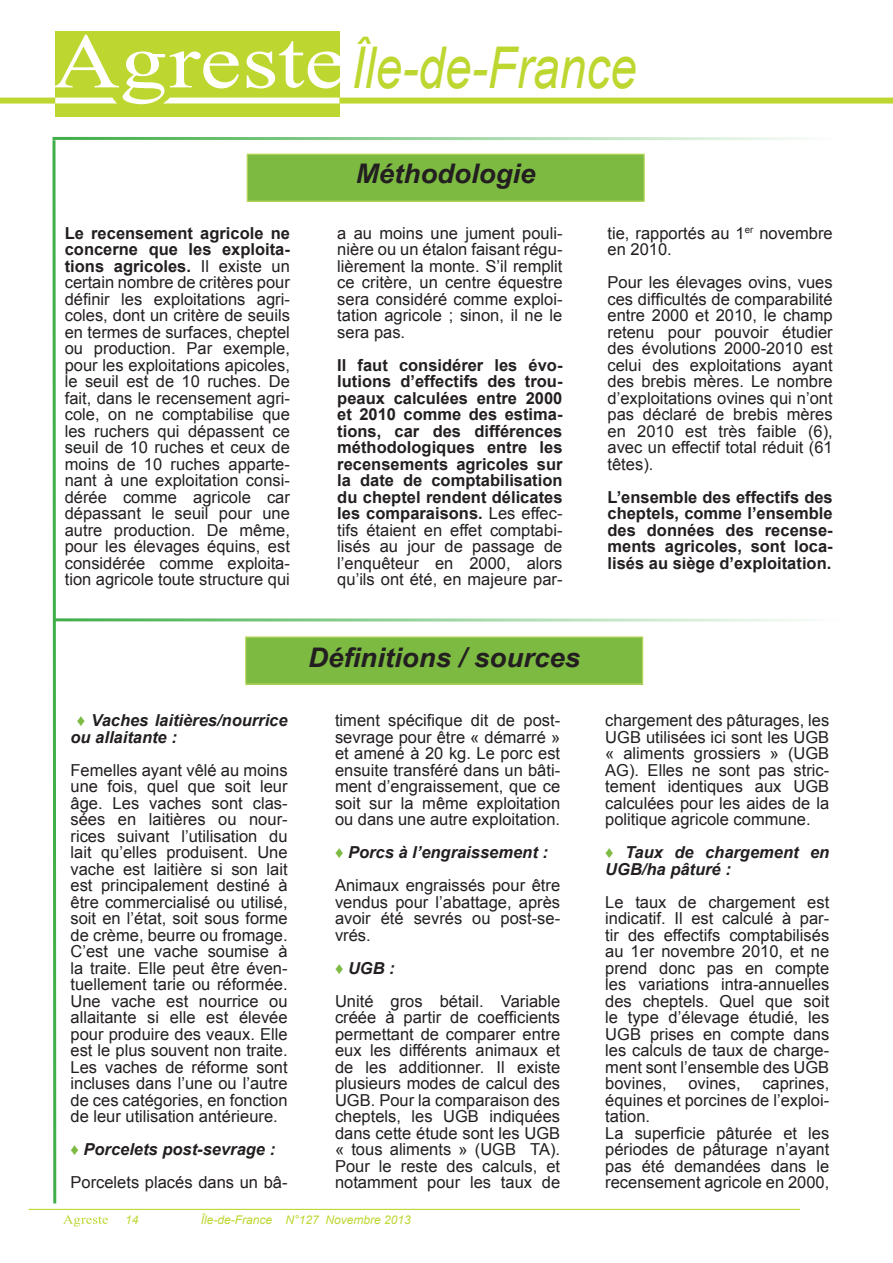
<style>
.page{position:relative;width:893px;height:1263px;background:#fff}
.page>*{position:absolute;margin:0;border:0;box-sizing:border-box;transform-origin:0 0}
.t1{font:italic 57.6px "Arial";color:#bed630;scale:.83 1}
.t2{font:italic 700 27px "Arial Narrow";color:#231f20;scale:1.25 1}
.t3{font:16.5px/16.5px "Arial";color:#231f20;text-align:justify}
.t4{font:700 16.5px/16.5px "Arial";color:#231f20;text-align:justify}
.t5{font:italic 700 16.5px/16.5px "Arial";color:#231f20}
.t6{font:italic 12px "Arial";color:#bed630}
.s1{font-weight:700}
.s2{font-weight:400}
.s3{font-style:normal;color:#7dba42}
</style>
<div class="page">
<svg style="left:63px;top:1215px;width:45px;height:11px"></svg>
<hr style="left:29px;top:1209px;width:771px;height:1px;background:#bed630">
<div style="left:55px;top:32px;width:285px;height:85px;background:#bed630"></div>
<div style="left:340px;top:98px;width:553px;height:6px;background:#bed630"></div>
<svg style="left:53px;top:35px;width:290px;height:69px"></svg>
<div style="left:0;top:98px;width:55px;height:6px;background:#bed630"></div>
<hr style="left:52px;top:137px;width:787px;height:3px;background:#40ae49">
<div style="left:247px;top:154px;width:397px;height:47px;background:#7dba42"></div>
<div style="left:247px;top:154px;width:398px;height:48px;border:1px solid #bbd75e"></div>
<svg style="left:58px;top:618px;width:746px;height:4px;background:#b3deb6"></svg>
<svg style="left:52px;top:137px;width:6px;height:1067px"></svg>
<div style="left:246px;top:637px;width:397px;height:47px;background:#7dba42"></div>
<div style="left:245px;top:636px;width:398px;height:49px;border:1px solid #bbd75e"></div>
<h1 class="t1" style="left:352px;top:30px;width:345px">Île-de-France</h1>
<p class="t3" style="left:65px;top:225px;width:227px"><span class="s1">Le recensement agricole ne concerne que les exploita&shy;tions agricoles.</span> Il existe un certain nombre de critères pour définir les exploitations agri&shy;coles, dont un critère de seuils en termes de surfaces, cheptel ou production. Par exemple, pour les exploitations apicoles, le seuil est de 10 ruches. De fait, dans le recensement agri&shy;cole, on ne comptabilise que les ruchers qui dépassent ce seuil de 10 ruches et ceux de moins de 10 ruches apparte&shy;nant à une exploitation consi&shy;dérée comme agricole car dépassant le seuil pour une autre production. De même, pour les élevages équins, est considérée comme exploita&shy;tion agricole toute structure qui</p>
<p class="t2" style="left:356px;top:153px;width:145px">Méthodologie</p>
<p class="t3" style="left:337px;top:225px;width:227px">a au moins une jument pouli&shy;nière ou un étalon faisant régu&shy;lièrement la monte. S’il remplit ce critère, un centre équestre sera considéré comme exploi&shy;tation agricole ; sinon, il ne le sera pas.</p>
<p class="t4" style="left:337px;top:357px;width:227px">Il faut considérer les évo&shy;lutions d’effectifs des trou&shy;peaux calculées entre 2000 et 2010 comme des estima&shy;tions, car des différences méthodologiques entre les recensements agricoles sur la date de comptabilisation du cheptel rendent délicates les comparaisons. <span class="s2">Les effec&shy;tifs étaient en effet comptabi&shy;lisés au jour de passage de l’enquêteur en 2000, alors qu’ils ont été, en majeure par-</span></p>
<p class="t5" style="left:71px;top:713px;width:219px;text-indent:6px"><span class="s3">♦</span> Vaches laitières/nourrice ou allaitante :</p>
<p class="t3" style="left:71px;top:762px;width:219px">Femelles ayant vêlé au moins une fois, quel que soit leur âge. Les vaches sont clas&shy;sées en laitières ou nour&shy;rices suivant l’utilisation du lait qu’elles produisent. Une vache est laitière si son lait est principalement destiné à être commercialisé ou utilisé, soit en l’état, soit sous forme de crème, beurre ou fromage.<br>C’est une vache soumise à la traite. Elle peut être éven&shy;tuellement tarie ou réformée.<br>Une vache est nourrice ou allaitante si elle est élevée pour produire des veaux. Elle est le plus souvent non traite.<br>Les vaches de réforme sont incluses dans l’une ou l’autre de ces catégories, en fonction de leur utilisation antérieure.</p>
<p class="t5" style="left:71px;top:1142px;width:206px"><span class="s3">♦</span> Porcelets post-sevrage :</p>
<p class="t3" style="left:71px;top:1174px;width:219px">Porcelets placés dans un bâ-</p>
<p class="t2" style="left:308px;top:637px;width:219px">Définitions / sources</p>
<p class="t3" style="left:335px;top:712px;width:227px">timent spécifique dit de post&shy;sevrage pour être « démarré » et amené à 20 kg. Le porc est ensuite transféré dans un bâti&shy;ment d’engraissement, que ce soit sur la même exploitation ou dans une autre exploitation.</p>
<p class="t5" style="left:335px;top:845px;width:214px"><span class="s3">♦</span> Porcs à l’engraissement :</p>
<p class="t3" style="left:335px;top:877px;width:227px">Animaux engraissés pour être vendus pour l’abattage, après avoir été sevrés ou post-se&shy;vrés.</p>
<p class="t5" style="left:335px;top:960px;width:61px"><span class="s3">♦</span> UGB :</p>
<p class="t3" style="left:335px;top:993px;width:227px">Unité gros bétail. Variable créée à partir de coefficients permettant de comparer entre eux les différents animaux et de les additionner. Il existe plusieurs modes de calcul des UGB. Pour la comparaison des cheptels, les UGB indiquées dans cette étude sont les UGB « tous aliments » (UGB TA).<br>Pour le reste des calculs, et notamment pour les taux de</p>
<p class="t3" style="left:608px;top:225px;width:227px">tie, rapportés au 1<sup>er</sup> novembre en 2010.</p>
<p class="t3" style="left:608px;top:274px;width:227px">Pour les élevages ovins, vues ces difficultés de comparabilité entre 2000 et 2010, le champ retenu pour pouvoir étudier des évolutions 2000-2010 est celui des exploitations ayant des brebis mères. Le nombre d’exploitations ovines qui n’ont pas déclaré de brebis mères en 2010 est très faible (6), avec un effectif total réduit (61 têtes).</p>
<p class="t4" style="left:608px;top:489px;width:227px">L’ensemble des effectifs des cheptels, comme l’ensemble des données des recense&shy;ments agricoles, sont loca&shy;lisés au siège d’exploitation.</p>
<p class="t3" style="left:605px;top:712px;width:226px">chargement des pâturages, les UGB utilisées ici sont les UGB « aliments grossiers » (UGB AG). Elles ne sont pas stric&shy;tement identiques aux UGB calculées pour les aides de la politique agricole commune.</p>
<p class="t5" style="left:605px;top:845px;width:226px"><span class="s3">♦</span> Taux de chargement en<br>UGB/ha pâturé :</p>
<p class="t3" style="left:605px;top:894px;width:226px">Le taux de chargement est indicatif. Il est calculé à par&shy;tir des effectifs comptabilisés au 1er novembre 2010, et ne prend donc pas en compte les variations intra-annuelles des cheptels. Quel que soit le type d’élevage étudié, les UGB prises en compte dans les calculs de taux de charge&shy;ment sont l’ensemble des UGB bovines,</p>
<p class="t3" style="left:605px;top:1075px;width:226px;text-indent:157px">caprines, équines et porcines de l’exploi&shy;tation.</p>
<p class="t3" style="left:605px;top:1125px;width:226px">La superficie pâturée et les périodes de pâturage n’ayant pas été demandées dans le recensement agricole en 2000,</p>
<p class="t3" style="left:688px;top:1075px;width:54px">ovines,</p>
<p class="t6" style="left:125px;top:1211px;width:15px">14</p>
<p class="t6" style="left:201px;top:1212px;width:212px">Île-de-France N°127 Novembre 2013</p>
</div>
